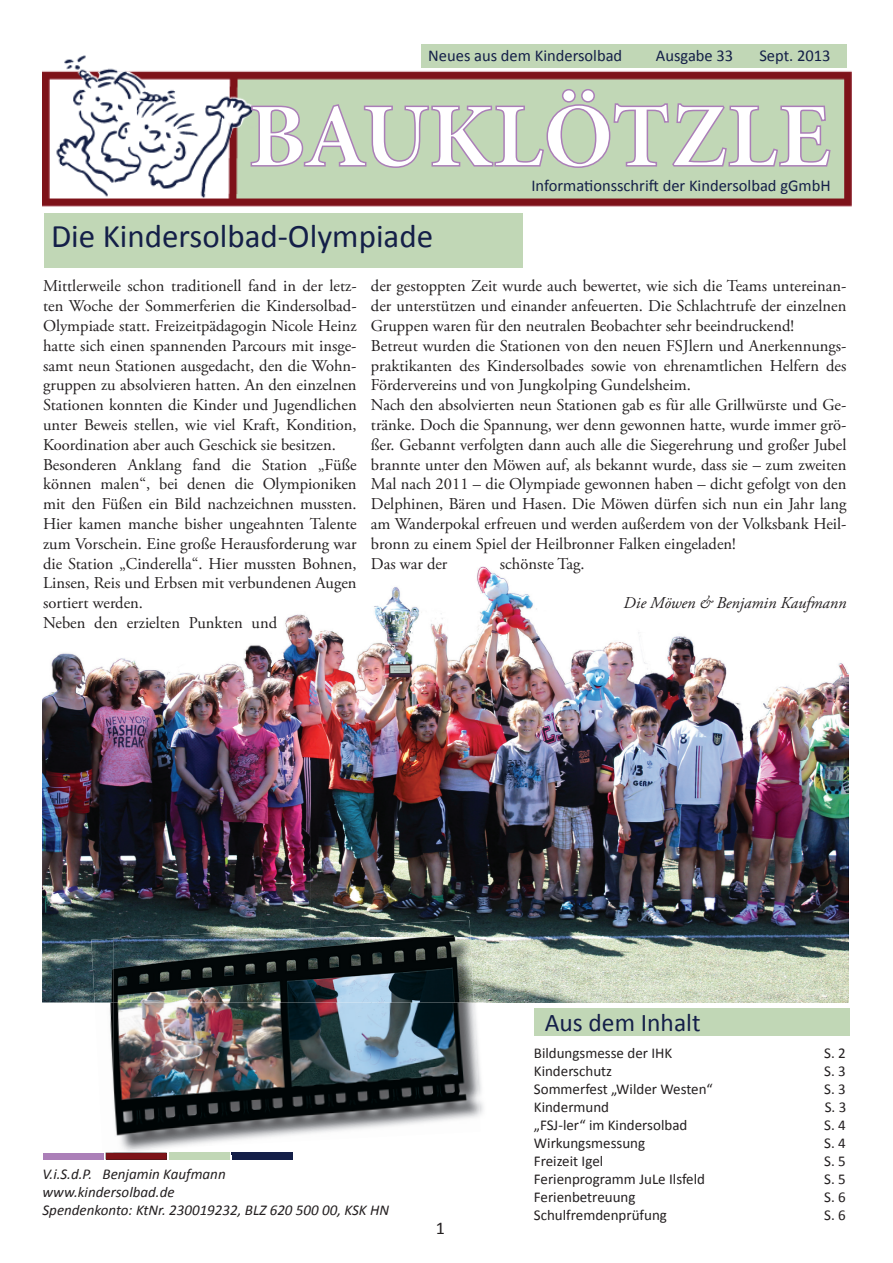
<style>
.page{position:relative;width:893px;height:1263px;background:#fff}
.page>*{position:absolute;margin:0;border:0;box-sizing:border-box;transform-origin:0 0}
.t1{font:700 91.5px "Minion Pro";color:#fff}
.t2{font:33px "Calibri";color:#141f48}
.t3{font:25.5px "Calibri";color:#141f48}
.t4{font:18px "Calibri";color:#231f20}
.t5{font:16.5px/19.8px "Adobe Garamond Pro";color:#231f20}
.t6{font:16.5px "Calibri";color:#141f48}
.t7{font:italic 16.5px "Adobe Garamond Pro";color:#231f20}
.t8{font:15px "Calibri";color:#231f20}
.t9{font:italic 15px/18px "Calibri";color:#231f20}
</style>
<div class="page">
<div style="left:534px;top:1008px;width:315px;height:28px;background:#c1d7b6"></div>
<svg style="left:106px;top:1153px;width:61px;height:6px"></svg>
<div style="left:43px;top:1153px;width:60px;height:6px;background:#ab7fb8"></div>
<div style="left:169px;top:1153px;width:61px;height:6px;background:#c1d7b6"></div>
<div style="left:232px;top:1153px;width:61px;height:6px;background:#141f48"></div>
<img style="left:42px;top:566px;width:806px;height:388px">
<img style="left:42px;top:954px;width:49px;height:48px">
<img style="left:486px;top:954px;width:362px;height:48px">
<img style="left:42px;top:55px;width:809px;height:176px">
<svg style="left:250px;top:88px;width:581px;height:81px;background:#becdb6"></svg>
<div style="left:421px;top:44px;width:426px;height:24px;background:#c1d7b6"></div>
<div style="left:45px;top:214px;width:478px;height:54px;background:#c1d7b6"></div>
<img style="left:113px;top:1153px;width:54px;height:1px">
<img style="left:474px;top:937px;width:12px;height:65px">
<img style="left:141px;top:920px;width:329px;height:17px">
<img style="left:95px;top:1002px;width:386px;height:149px">
<img style="left:91px;top:937px;width:383px;height:65px">
<p class="t6" style="left:428px;top:45px;width:195px">Neues aus dem Kindersolbad</p>
<p class="t6" style="left:656px;top:45px;width:79px">Ausgabe 33</p>
<p class="t6" style="left:759px;top:45px;width:73px">Sept. 2013</p>
<h1 class="t1" style="left:248px;top:72px;width:584px">BAUKLÖTZLE</h1>
<p class="t6" style="left:531px;top:175px;width:301px">Informationsschrift der Kindersolbad gGmbH</p>
<h2 class="t2" style="left:51px;top:215px;width:384px">Die Kindersolbad-Olympiade</h2>
<p class="t5" style="left:371px;top:277px;width:477px">der gestoppten Zeit wurde auch bewertet, wie sich die Teams untereinan&shy;der unterstützen und einander anfeuerten. Die Schlachtrufe der einzelnen Gruppen waren für den neutralen Beobachter sehr beeindruckend!<br>Betreut wurden die Stationen von den neuen FSJlern und Anerkennungs&shy;praktikanten des Kindersolbades sowie von ehrenamtlichen Helfern des Fördervereins und von Jungkolping Gundelsheim.<br>Nach den absolvierten neun Stationen gab es für alle Grillwürste und Ge&shy;tränke. Doch die Spannung, wer denn gewonnen hatte, wurde immer grö&shy;ßer. Gebannt verfolgten dann auch alle die Siegerehrung und großer Jubel brannte unter den Möwen auf, als bekannt wurde, dass sie – zum zweiten Mal nach 2011 – die Olympiade gewonnen haben – dicht gefolgt von den Delphinen, Bären und Hasen. Die Möwen dürfen sich nun ein Jahr lang am Wanderpokal erfreuen und werden außerdem von der Volksbank Heil&shy;bronn zu einem Spiel der Heilbronner Falken eingeladen!<br>Das war der</p>
<p class="t5" style="left:43px;top:277px;width:315px">Mittlerweile schon traditionell fand in der letz&shy;ten Woche der Sommerferien die Kindersolbad-Olympiade statt. Freizeitpädagogin Nicole Heinz hatte sich einen spannenden Parcours mit insge&shy;samt neun Stationen ausgedacht, den die Wohn&shy;gruppen zu absolvieren hatten. An den einzelnen Stationen konnten die Kinder und Jugendlichen unter Beweis stellen, wie viel Kraft, Kondition, Koordination aber auch Geschick sie besitzen.<br>Besonderen Anklang fand die Station „Füße können malen“, bei denen die Olympioniken mit den Füßen ein Bild nachzeichnen mussten.<br>Hier kamen manche bisher ungeahnten Talente zum Vorschein. Eine große Herausforderung war die Station „Cinderella“. Hier mussten Bohnen, Linsen, Reis und Erbsen mit verbundenen Augen sortiert werden.<br>Neben den erzielten Punkten und</p>
<p class="t5" style="left:500px;top:554px;width:86px">schönste Tag.</p>
<p class="t7" style="left:624px;top:593px;width:224px">Die Möwen &amp; Benjamin Kaufmann</p>
<p class="t9" style="left:43px;top:1165px;width:348px">V.i.S.d.P. Benjamin Kaufmann<br>www.kindersolbad.de<br>Spendenkonto: KtNr. 230019232, BLZ 620 500 00, KSK HN</p>
<p class="t4" style="left:436px;top:1216px;width:11px">1</p>
<h3 class="t3" style="left:545px;top:1006px;width:157px">Aus dem Inhalt</h3>
<p class="t8" style="left:534px;top:1044px;width:140px">Bildungsmesse der IHK</p>
<p class="t8" style="left:824px;top:1044px;width:23px">S. 2</p>
<p class="t8" style="left:534px;top:1062px;width:80px">Kinderschutz</p>
<p class="t8" style="left:824px;top:1062px;width:23px">S. 3</p>
<p class="t8" style="left:534px;top:1080px;width:180px">Sommerfest „Wilder Westen“</p>
<p class="t8" style="left:824px;top:1080px;width:23px">S. 3</p>
<p class="t8" style="left:534px;top:1098px;width:77px">Kindermund</p>
<p class="t8" style="left:825px;top:1098px;width:23px">S. 3</p>
<p class="t8" style="left:534px;top:1116px;width:155px">„FSJ-ler“ im Kindersolbad</p>
<p class="t8" style="left:824px;top:1116px;width:23px">S. 4</p>
<p class="t8" style="left:534px;top:1134px;width:113px">Wirkungsmessung</p>
<p class="t8" style="left:824px;top:1134px;width:23px">S. 4</p>
<p class="t8" style="left:534px;top:1152px;width:71px">Freizeit Igel</p>
<p class="t8" style="left:824px;top:1152px;width:23px">S. 5</p>
<p class="t8" style="left:534px;top:1170px;width:173px">Ferienprogramm JuLe Ilsfeld</p>
<p class="t8" style="left:824px;top:1170px;width:23px">S. 5</p>
<p class="t8" style="left:534px;top:1188px;width:103px">Ferienbetreuung</p>
<p class="t8" style="left:824px;top:1188px;width:23px">S. 6</p>
<p class="t8" style="left:534px;top:1206px;width:135px">Schulfremdenprüfung</p>
<p class="t8" style="left:824px;top:1206px;width:23px">S. 6</p>
</div>
